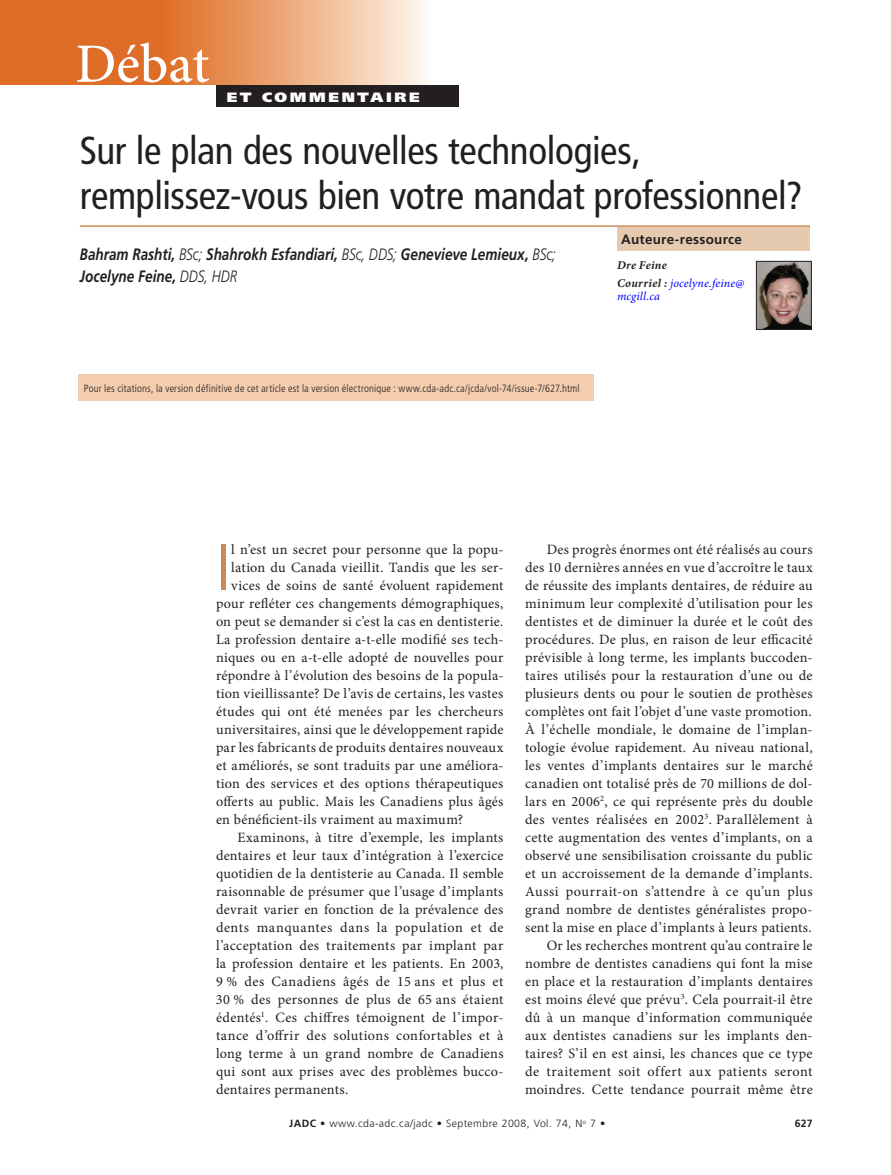
<style>
.page{position:relative;width:891px;height:1175px;background:#fff}
.page>*{position:absolute;margin:0;border:0;box-sizing:border-box;transform-origin:0 0}
.t1{font:300 condensed 65.85px "Frutiger LT Std";color:#c98c58}
.t2{font:500 55.5px "Minion Pro";color:#fff}
.t3{font:condensed 39px/45px "Frutiger LT Std";letter-spacing:-.01em;color:#231f20}
.t4{font:italic 700 16.5px/21.6px "Frutiger LT Std";color:#231f20;scale:.82 1}
.t5{font:14.25px/18px "Minion Pro";letter-spacing:.02em;color:#231f20;text-align:right}
.t6{font:14.25px "Minion Pro";letter-spacing:.04em;color:#231f20}
.t7{font:700 13.5px "Frutiger LT Std";letter-spacing:.02em;color:#231f20}
.t8{font:900 13.5px "Frutiger LT Std";letter-spacing:.165em;color:#fff;scale:1.15 1}
.t9{font:italic 700 12px/17.9px "Minion Pro";letter-spacing:.025em;color:#231f20}
.t10{font:italic 12px "Minion Pro";letter-spacing:.015em;color:#00f}
.t11{font:300 condensed 10.5px "Frutiger LT Std";letter-spacing:.015em;color:#231f20}
.t12{font:300 10.5px "Frutiger LT Std";letter-spacing:.04em;color:#231f20}
.t13{font:700 10.5px "Frutiger LT Std";color:#231f20}
.s1{font-weight:300}
.s2{font-weight:400;color:#00f}
.s3{font-weight:700}
</style>
<div class="page">
<div style="left:0;top:0;width:400px;height:85px;background:#de6d27"></div>
<div style="left:161px;top:0;width:271px;height:85px;background:linear-gradient(to right,#df6a1e,#fef7ee)"></div>
<div style="left:216px;top:85px;width:243px;height:21px;background:#231f20"></div>
<img style="left:758px;top:263px;width:52px;height:65px">
<div style="left:756px;top:261px;width:56px;height:69px;border:1px solid #231f20"></div>
<hr style="left:80px;top:225px;width:730px;height:2px;background:#c98c58">
<div style="left:617px;top:227px;width:193px;height:23px;background:#e6caaf"></div>
<div style="left:78px;top:374px;width:516px;height:27px;background:#f4cdae"></div>
<h2 class="t2" style="left:75px;top:31px;width:136px">Débat</h2>
<p class="t8" style="left:227px;top:89px;width:169px">ET COMMENTAIRE</p>
<h3 class="t3" style="left:80px;top:128px;width:724px">Sur le plan des nouvelles technologies, remplissez-vous bien votre mandat professionnel?</h3>
<p class="t4" style="left:80px;top:244px;width:582px">Bahram Rashti, <span class="s1">BSc;</span> Shahrokh Esfandiari, <span class="s1">BSc, DDS;</span> Genevieve Lemieux, <span class="s1">BSc;<br></span>Jocelyne Feine, <span class="s1">DDS, HDR</span></p>
<p class="t7" style="left:621px;top:231px;width:122px">Auteure-ressource</p>
<p class="t9" style="left:617px;top:256px;width:129px">Dre Feine<br>Courriel : <span class="s2">jocelyne.feine@</span></p>
<p class="t10" style="left:617px;top:288px;width:45px">mcgill.ca</p>
<p class="t11" style="left:84px;top:382px;width:498px">Pour les citations, la version définitive de cet article est la version électronique : www.cda-adc.ca/jcda/vol-74/issue-7/627.html</p>
<h1 class="t1" style="left:216px;top:529px;width:16px">I</h1>
<p class="t5" style="left:231px;top:540px;width:274px">l n’est un secret pour personne que la popu-</p>
<p class="t5" style="left:231px;top:558px;width:274px">lation du Canada vieillit. Tandis que les ser-</p>
<p class="t5" style="left:231px;top:576px;width:274px">vices de soins de santé évoluent rapidement</p>
<p class="t5" style="left:216px;top:594px;width:289px">pour refléter ces changements démographiques,</p>
<p class="t5" style="left:216px;top:612px;width:289px">on peut se demander si c’est la cas en dentisterie.</p>
<p class="t5" style="left:216px;top:630px;width:289px">La profession dentaire a-t-elle modifié ses tech-</p>
<p class="t5" style="left:216px;top:648px;width:289px">niques ou en a-t-elle adopté de nouvelles pour</p>
<p class="t5" style="left:216px;top:666px;width:289px">répondre à l’évolution des besoins de la popula-</p>
<p class="t5" style="left:216px;top:684px;width:289px">tion vieillissante? De l’avis de certains, les vastes</p>
<p class="t5" style="left:216px;top:702px;width:289px">études qui ont été menées par les chercheurs</p>
<p class="t5" style="left:216px;top:720px;width:289px">universitaires, ainsi que le développement rapide</p>
<p class="t5" style="left:216px;top:738px;width:289px">par les fabricants de produits dentaires nouveaux</p>
<p class="t5" style="left:216px;top:756px;width:289px">et améliorés, se sont traduits par une améliora-</p>
<p class="t5" style="left:216px;top:774px;width:289px">tion des services et des options thérapeutiques</p>
<p class="t5" style="left:216px;top:792px;width:289px">offerts au public. Mais les Canadiens plus âgés</p>
<p class="t5" style="left:216px;top:810px;width:249px">en bénéficient-ils vraiment au maximum?</p>
<p class="t5" style="left:238px;top:828px;width:267px">Examinons, à titre d’exemple, les implants</p>
<p class="t5" style="left:216px;top:846px;width:289px">dentaires et leur taux d’intégration à l’exercice</p>
<p class="t5" style="left:216px;top:864px;width:289px">quotidien de la dentisterie au Canada. Il semble</p>
<p class="t5" style="left:216px;top:882px;width:289px">raisonnable de présumer que l’usage d’implants</p>
<p class="t5" style="left:216px;top:900px;width:289px">devrait varier en fonction de la prévalence des</p>
<p class="t6" style="left:216px;top:917px;width:289px">dents manquantes dans la population et de</p>
<p class="t5" style="left:216px;top:936px;width:289px">l’acceptation des traitements par implant par</p>
<p class="t5" style="left:216px;top:954px;width:289px">la profession dentaire et les patients. En 2003,</p>
<p class="t5" style="left:216px;top:972px;width:289px">9 % des Canadiens âgés de 15 ans et plus et</p>
<p class="t5" style="left:216px;top:990px;width:289px">30 % des personnes de plus de 65 ans étaient</p>
<p class="t5" style="left:216px;top:1008px;width:289px">édentés<sup>1</sup>. Ces chiffres témoignent de l’impor-</p>
<p class="t5" style="left:216px;top:1026px;width:289px">tance d’offrir des solutions confortables et à</p>
<p class="t5" style="left:216px;top:1044px;width:289px">long terme à un grand nombre de Canadiens</p>
<p class="t5" style="left:216px;top:1062px;width:289px">qui sont aux prises avec des problèmes bucco-</p>
<p class="t5" style="left:216px;top:1080px;width:134px">dentaires permanents.</p>
<p class="t5" style="left:525px;top:540px;width:289px">Des progrès énormes ont été réalisés au cours des 10 dernières années en vue d’accroître le taux de réussite des implants dentaires, de réduire au minimum leur complexité d’utilisation pour les dentistes et de diminuer la durée et le coût des procédures. De plus, en raison de leur efficacité prévisible à long terme, les implants buccoden&shy;taires utilisés pour la restauration d’une ou de plusieurs dents ou pour le soutien de prothèses complètes ont fait l’objet d’une vaste promotion.<br>À l’échelle mondiale, le domaine de l’implan&shy;tologie évolue rapidement. Au niveau national, les ventes d’implants dentaires sur le marché canadien ont totalisé près de 70 millions de dol&shy;lars en 2006<sup>2</sup>, ce qui représente près du double des ventes réalisées en 2002<sup>3</sup>. Parallèlement à cette augmentation des ventes d’implants, on a observé une sensibilisation croissante du public et un accroissement de la demande d’implants.<br>Aussi pourrait-on s’attendre à ce qu’un plus grand nombre de dentistes généralistes propo&shy;sent la mise en place d’implants à leurs patients.<br>Or les recherches montrent qu’au contraire le nombre de dentistes canadiens qui font la mise en place et la restauration d’implants dentaires est moins élevé que prévu<sup>3</sup>. Cela pourrait-il être dû à un manque d’information communiquée aux dentistes canadiens sur les implants den&shy;taires? S’il en est ainsi, les chances que ce type de traitement soit offert aux patients seront moindres. Cette tendance pourrait même être</p>
<p class="t12" style="left:289px;top:1117px;width:318px"><span class="s3">JADC •</span> www.cda-adc.ca/jadc • Septembre 2008, Vol. 74, N<sup>o</sup> 7 •</p>
<p class="t13" style="left:795px;top:1117px;width:19px">627</p>
</div>
